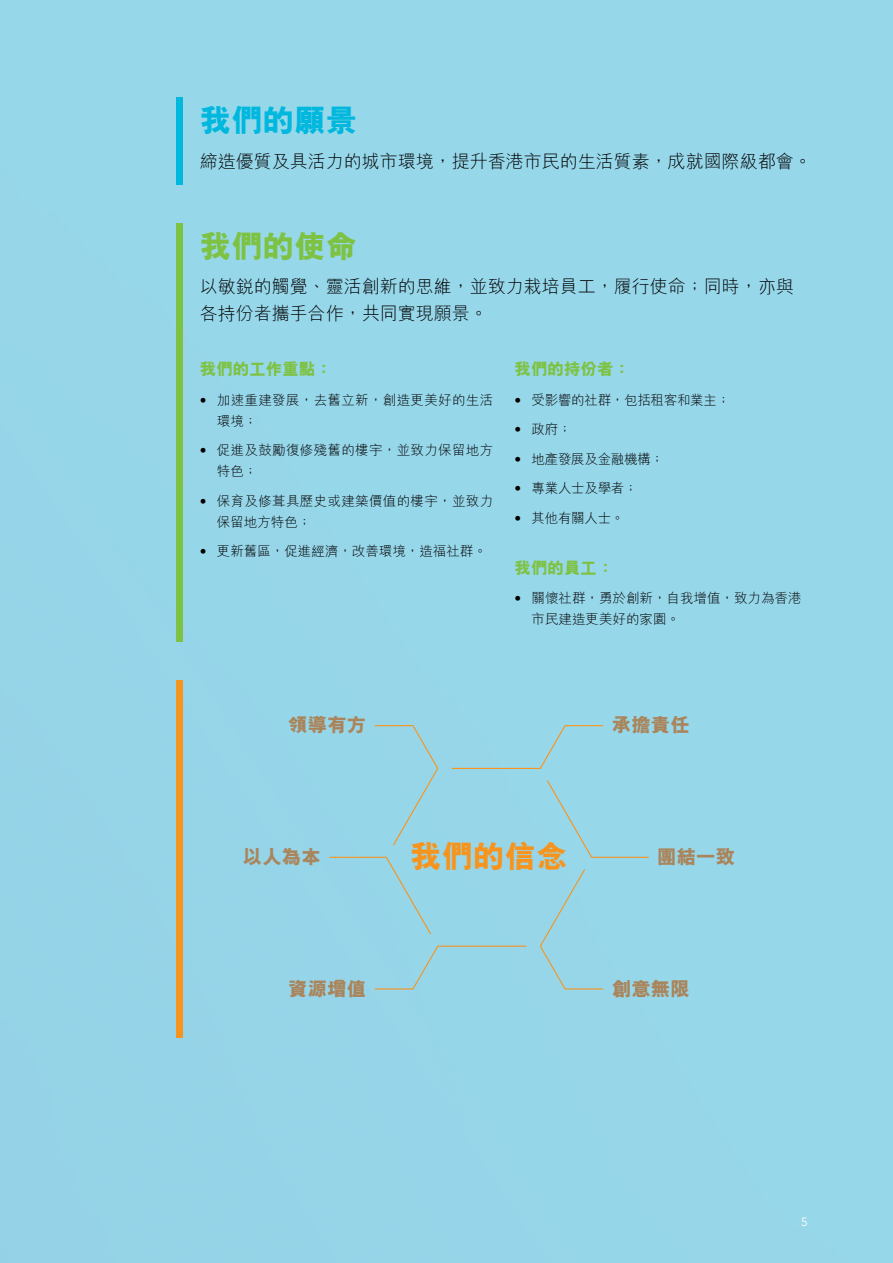
<style>
.page{position:relative;width:893px;height:1263px;background:#97d7ea}
.page>*{position:absolute;margin:0;border:0;box-sizing:border-box;transform-origin:0 0}
.t1{font:800 31.5px "M Hei HK";color:#00b8de}
.t2{font:800 31.5px "M Hei HK";color:#7dc242}
.t3{font:800 31.5px "M Hei HK";color:#f7941e}
.t4{font:800 19.5px "M Hei HK";color:#aa855c}
.t5{font:300 18px/27px "M Hei HK";color:#000}
.t6{font:800 16.5px "M Hei HK";color:#7dc242}
.t7{font:300 13.5px/21px "M Hei HK";color:#000}
.t8{font:300 13.5px/21px "M Hei HK";letter-spacing:.025em;color:#000}
.t9{font:300 13.5px "M Hei HK";letter-spacing:-.02em;color:#000}
.t10{font:12px "Avenir";color:#fff}
.s1{font-family:"Avenir";font-weight:400}
</style>
<div class="page">
<div style="left:176px;top:680px;width:7px;height:357px;background:#f7941e"></div>
<div style="left:176px;top:223px;width:7px;height:419px;background:#7dc242"></div>
<div style="left:176px;top:98px;width:7px;height:87px;background:#00b8de"></div>
<div style="left:328px;top:724px;width:322px;height:266px;background:#97d6e9"></div>
<h1 class="t1" style="left:200px;top:100px;width:159px">我們的願景</h1>
<p class="t5" style="left:200px;top:147px;width:613px">締造優質及具活力的城市環境，提升香港市民的生活質素，成就國際級都會。</p>
<h1 class="t2" style="left:200px;top:225px;width:159px">我們的使命</h1>
<p class="t5" style="left:200px;top:272px;width:595px">以敏銳的觸覺、靈活創新的思維，並致力栽培員工，履行使命；同時，亦與各持份者攜手合作，共同實現願景。</p>
<h2 class="t6" style="left:200px;top:358px;width:133px">我們的工作重點：</h2>
<h2 class="t6" style="left:514px;top:358px;width:117px">我們的持份者：</h2>
<p class="t8" style="left:200px;top:389px;width:295px"><span class="s1">•</span> 加速重建發展，去舊立新，創造更美好的生活</p>
<p class="t9" style="left:514px;top:390px;width:217px"><span class="s1">•</span> 受影響的社群，包括租客和業主；</p>
<p class="t7" style="left:217px;top:410px;width:42px">環境；</p>
<p class="t7" style="left:514px;top:418px;width:58px"><span class="s1">•</span> 政府；</p>
<p class="t8" style="left:217px;top:439px;width:278px;text-indent:-17px"><span class="s1">•</span> 促進及鼓勵復修殘舊的樓宇，並致力保留地方特色；</p>
<p class="t9" style="left:514px;top:449px;width:151px"><span class="s1">•</span> 地產發展及金融機構；</p>
<p class="t8" style="left:200px;top:490px;width:295px"><span class="s1">•</span> 保育及修葺具歷史或建築價值的樓宇，並致力</p>
<p class="t9" style="left:514px;top:479px;width:125px"><span class="s1">•</span> 專業人士及學者；</p>
<p class="t7" style="left:217px;top:511px;width:96px">保留地方特色；</p>
<p class="t7" style="left:514px;top:507px;width:111px"><span class="s1">•</span> 其他有關人士。</p>
<p class="t7" style="left:200px;top:540px;width:289px"><span class="s1">•</span> 更新舊區，促進經濟，改善環境，造福社群。</p>
<h2 class="t6" style="left:514px;top:556px;width:100px">我們的員工：</h2>
<p class="t7" style="left:531px;top:587px;width:271px;text-indent:-17px"><span class="s1">•</span> 關懷社群，勇於創新，自我增值，致力為香港市民建造更美好的家園。</p>
<p class="t4" style="left:288px;top:712px;width:79px">領導有方</p>
<p class="t4" style="left:612px;top:712px;width:79px">承擔責任</p>
<p class="t3" style="left:410px;top:835px;width:159px">我們的信念</p>
<p class="t4" style="left:243px;top:844px;width:79px">以人為本</p>
<p class="t4" style="left:657px;top:844px;width:79px">團結一致</p>
<p class="t4" style="left:288px;top:976px;width:79px">資源增值</p>
<p class="t4" style="left:612px;top:976px;width:79px">創意無限</p>
<p class="t10" style="left:801px;top:1214px;width:8px">5</p>
</div>
